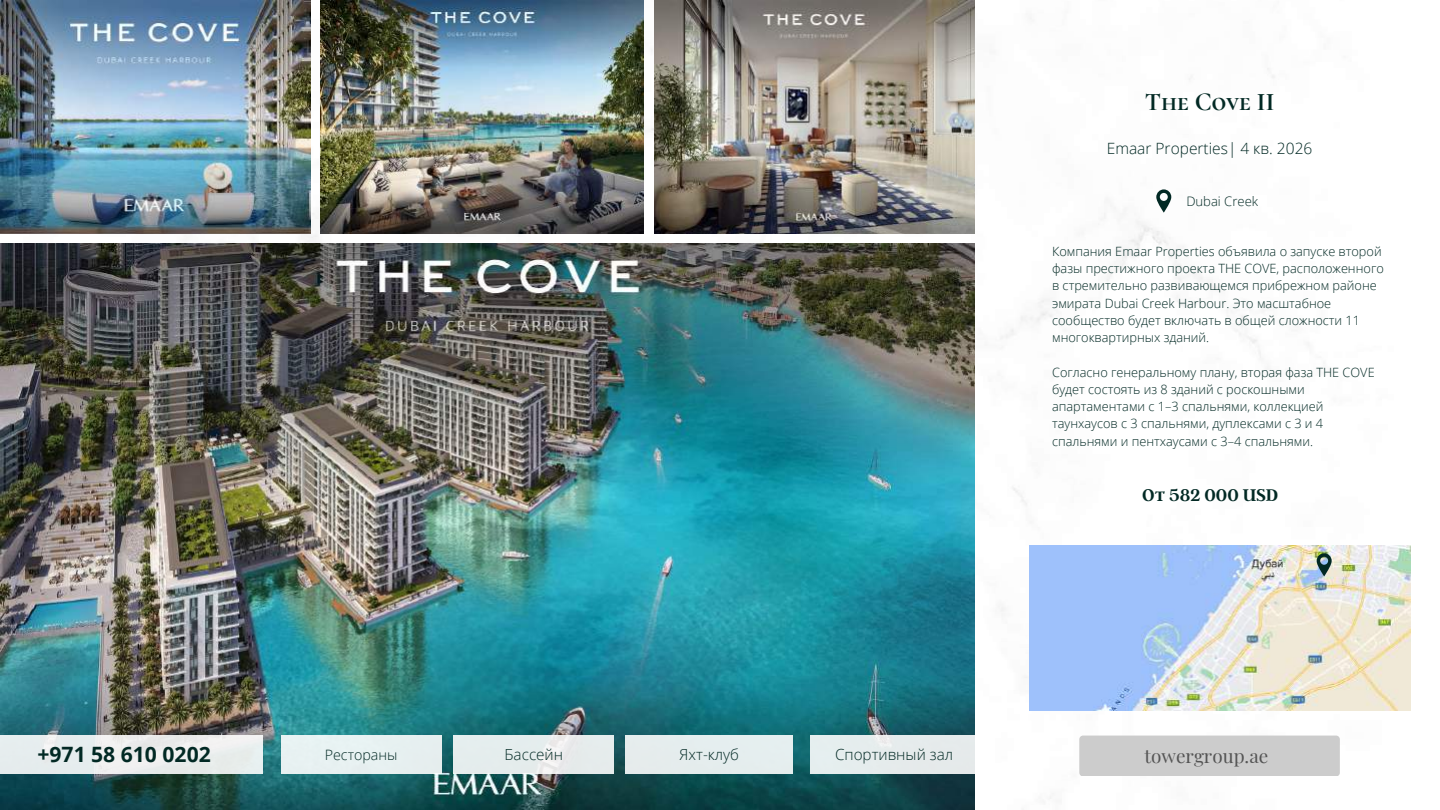
<style>
.page{position:relative;width:1440px;height:810px;background:#fff}
.page>*{position:absolute;margin:0;border:0;box-sizing:border-box;transform-origin:0 0}
.t1{font:700 25.4px "Cormorant SC";color:#022924}
.t2{font:700 21.1px "Open Sans";color:#022924}
.t3{font:18.9px "Playfair Display";color:#545454}
.t4{font:600 18.8px "Argent CF";color:#022924}
.t5{font:300 15.5px "Open Sans";color:#022924}
.t6{font:300 15.3px "Open Sans";color:#022924}
.t7{font:300 14.3px "Open Sans";color:#022924}
.t8{font:300 13.1px "Open Sans";color:#022924}
.t9{font:300 12.8px/17.2px "Open Sans";color:#022924}
</style>
<div class="page">
<img style="left:0;top:0;width:1411px;height:810px">
<img style="left:0;top:244px;width:974px;height:566px">
<img style="left:0;top:0;width:311px;height:233px">
<img style="left:321px;top:0;width:322px;height:234px">
<img style="left:654px;top:0;width:320px;height:233px">
<div style="left:1079px;top:736px;width:261px;height:40px;background:#ccc;border-radius:4px"></div>
<svg style="left:1156px;top:189px;width:15px;height:24px"></svg>
<div style="left:0;top:736px;width:262px;height:38px;background:#e8edee"></div>
<div style="left:281px;top:736px;width:160px;height:38px;background:#e7f1f1"></div>
<div style="left:454px;top:736px;width:160px;height:38px;background:#e5eced"></div>
<div style="left:626px;top:736px;width:167px;height:38px;background:#e5edee"></div>
<div style="left:810px;top:736px;width:168px;height:38px;background:#e5ecec"></div>
<img style="left:1029px;top:546px;width:381px;height:165px">
<svg style="left:1317px;top:553px;width:15px;height:23px"></svg>
<h1 class="t1" style="left:1145px;top:86px;width:131px">The Cove II</h1>
<p class="t5" style="left:1107px;top:138px;width:207px">Emaar Properties| 4 кв. 2026</p>
<p class="t8" style="left:1186px;top:192px;width:73px">Dubai Creek</p>
<p class="t9" style="left:1052px;top:242px;width:333px">Компания Emaar Properties объявила о запуске второй фазы престижного проекта THE COVE, расположенного в стремительно развивающемся прибрежном районе эмирата Dubai Creek Harbour. Это масштабное сообщество будет включать в общей сложности 11 многоквартирных зданий.</p>
<p class="t9" style="left:1052px;top:363px;width:324px">Согласно генеральному плану, вторая фаза THE COVE будет состоять из 8 зданий с роскошными апартаментами с 1–3 спальнями, коллекцией таунхаусов с 3 спальнями, дуплексами с 3 и 4 спальнями и пентхаусами с 3–4 спальнями.</p>
<h3 class="t4" style="left:1142px;top:483px;width:138px">От 582 000 USD</h3>
<h2 class="t2" style="left:37px;top:740px;width:175px">+971 58 610 0202</h2>
<p class="t7" style="left:325px;top:744px;width:74px">Рестораны</p>
<p class="t6" style="left:505px;top:744px;width:60px">Бассейн</p>
<p class="t6" style="left:680px;top:744px;width:61px">Яхт-клуб</p>
<p class="t6" style="left:835px;top:744px;width:120px">Спортивный зал</p>
<h3 class="t3" style="left:1145px;top:743px;width:125px">towergroup.ae</h3>
</div>
